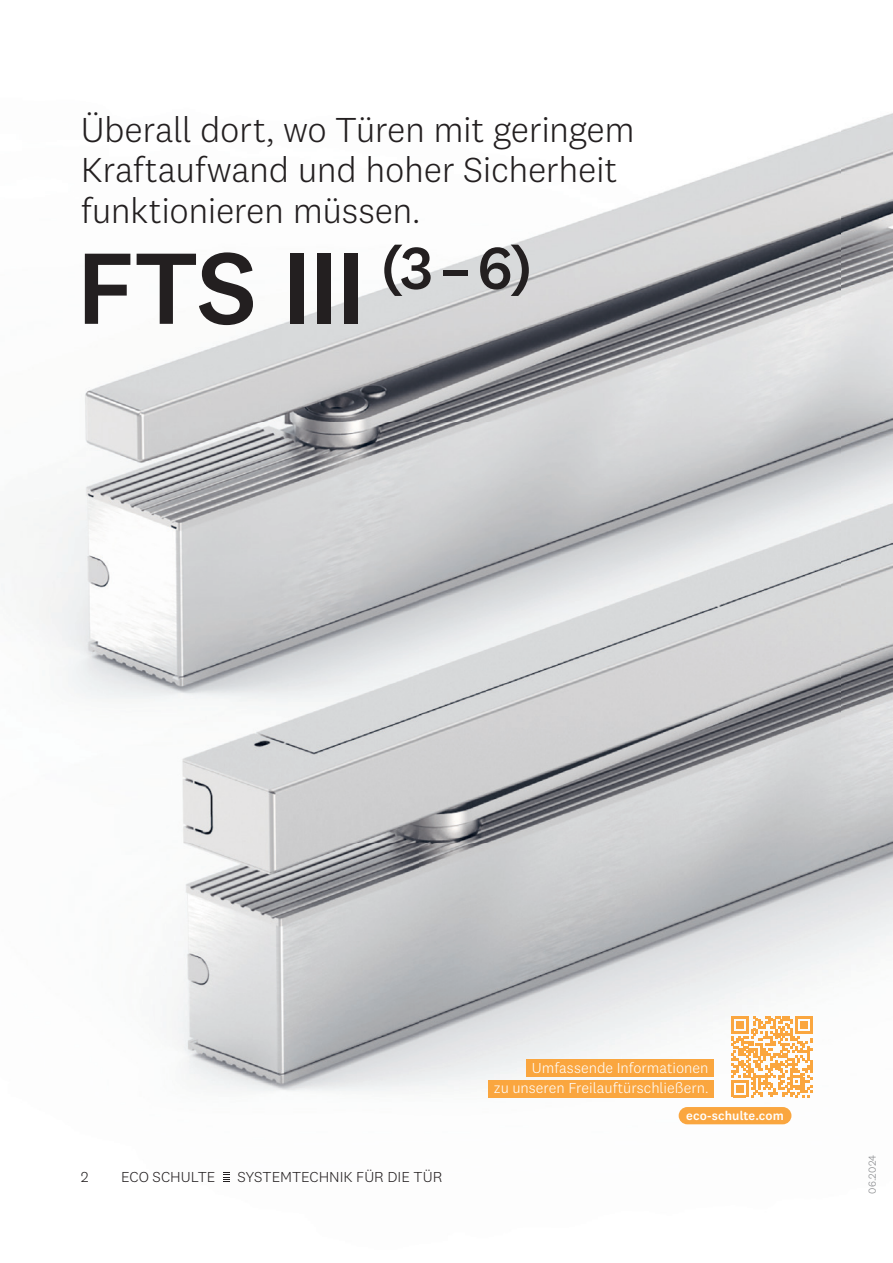
<style>
.page{position:relative;width:893px;height:1263px;background:#fff}
.page>*{position:absolute;margin:0;border:0;box-sizing:border-box;transform-origin:0 0}
.t1{font:500 105px "National 2";letter-spacing:-.025em;color:#231f20}
.t2{font:300 36px/40.5px "National 2";letter-spacing:-.01em;color:#231f20}
.t3{font:300 15px/20.2px "National 2";color:#fff;text-align:right}
.t4{font:300 15px "National 2";letter-spacing:-.005em;color:#231f20}
.t5{font:500 12.75px "National 2";letter-spacing:.01em;color:#fff}
.t6{font:300 10.5px "National 2";letter-spacing:.02em;color:#808285}
</style>
<div class="page">
<img style="left:163px;top:843px;width:256px;height:248px">
<img style="left:419px;top:843px;width:421px;height:282px">
<img style="left:840px;top:113px;width:53px;height:843px">
<img style="left:0;top:422px;width:419px;height:421px">
<img style="left:419px;top:422px;width:422px;height:421px">
<img style="left:85px;top:276px;width:334px;height:146px">
<img style="left:419px;top:113px;width:422px;height:309px">
<div style="left:679px;top:1107px;width:112px;height:17px;background:#faa63f;border-radius:9px"></div>
<div style="left:527px;top:1060px;width:187px;height:17px;background:#faa63f"></div>
<div style="left:489px;top:1080px;width:225px;height:17px;background:#faa63f"></div>
<svg style="left:731px;top:1016px;width:81px;height:81px"></svg>
<svg style="left:223px;top:1172px;width:7px;height:10px"></svg>
<p class="t2" style="left:81px;top:109px;width:555px">Überall dort, wo Türen mit geringem<br>Kraftaufwand und hoher Sicherheit funktionieren müssen.</p>
<h1 class="t1" style="left:77px;top:224px;width:457px">FTS III <sup>(3</sup> <sup>–</sup> <sup>6)</sup></h1>
<p class="t4" style="left:81px;top:1168px;width:9px">2</p>
<p class="t4" style="left:121px;top:1168px;width:96px">ECO SCHULTE</p>
<p class="t4" style="left:237px;top:1168px;width:207px">SYSTEMTECHNIK FÜR DIE TÜR</p>
<p class="t3" style="left:494px;top:1058px;width:216px">Umfassende Informationen<br>zu unseren Freilauftürschließern.</p>
<p class="t5" style="left:686px;top:1108px;width:99px">eco-schulte.com</p>
<p class="t6" style="left:866px;top:1194px;width:40px;rotate:-90deg">06.2024</p>
</div>
